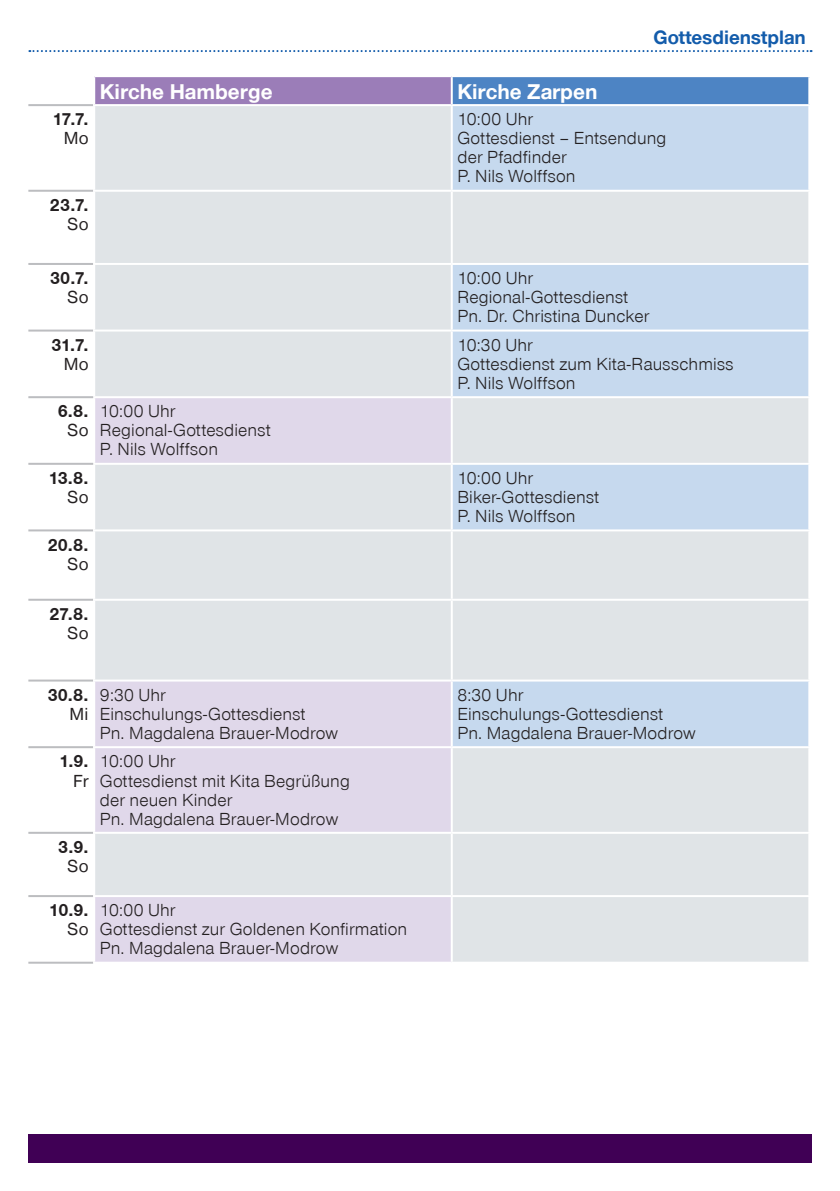
<style>
.page{position:relative;width:840px;height:1191px;background:#fff}
.page>*{position:absolute;margin:0;border:0;box-sizing:border-box;transform-origin:0 0}
.t1{font:700 22px "Nordkirchen Font";color:#fff}
.t2{font:700 20px "Nordkirchen Font";color:#135cab}
.t3{font:18px/19px "Nordkirchen Font";letter-spacing:.01em;color:#231f20}
.t4{font:700 18px "Nordkirchen Font";letter-spacing:-.01em;color:#231f20}
.t5{font:500 18px "Nordkirchen Font";letter-spacing:.015em;color:#231f20}
</style>
<div class="page">
<div style="left:28px;top:1134px;width:783px;height:28px;background:#400055"></div>
<svg style="left:29px;top:50px;width:782px;height:2px"></svg>
<div style="left:94px;top:76px;width:357px;height:29px;background:#9b7db8"></div>
<div style="left:451px;top:76px;width:357px;height:29px;background:#4d84c4"></div>
<div style="left:95px;top:106px;width:712px;height:855px;background:#e0e4e7"></div>
<svg style="left:452px;top:106px;width:355px;height:640px;background:#d2deeb"></svg>
<div style="left:95px;top:398px;width:355px;height:563px;background:#e0dfea"></div>
<hr style="left:94px;top:75px;width:357px;height:2px;background:#fff">
<hr style="left:93px;top:77px;width:2px;height:27px;background:#fff">
<hr style="left:451px;top:75px;width:358px;height:2px;background:#fff">
<hr style="left:450px;top:77px;width:2px;height:27px;background:#fff">
<hr style="left:807px;top:77px;width:2px;height:27px;background:#fff">
<hr style="left:451px;top:104px;width:358px;height:2px;background:#fff">
<hr style="left:451px;top:190px;width:358px;height:2px;background:#fff">
<hr style="left:451px;top:263px;width:358px;height:2px;background:#fff">
<hr style="left:451px;top:329px;width:358px;height:2px;background:#fff">
<hr style="left:93px;top:396px;width:358px;height:2px;background:#fff">
<hr style="left:451px;top:396px;width:358px;height:2px;background:#fff">
<hr style="left:451px;top:463px;width:358px;height:2px;background:#fff">
<hr style="left:451px;top:679px;width:358px;height:2px;background:#fff">
<hr style="left:451px;top:746px;width:358px;height:2px;background:#fff">
<hr style="left:451px;top:832px;width:358px;height:2px;background:#fff">
<hr style="left:451px;top:895px;width:358px;height:2px;background:#fff">
<hr style="left:28px;top:104px;width:65px;height:2px;background:#bcbdc0">
<hr style="left:28px;top:190px;width:65px;height:2px;background:#bcbdc0">
<hr style="left:28px;top:263px;width:65px;height:2px;background:#bcbdc0">
<hr style="left:28px;top:329px;width:65px;height:2px;background:#bcbdc0">
<hr style="left:28px;top:529px;width:65px;height:2px;background:#bcbdc0">
<hr style="left:28px;top:599px;width:65px;height:2px;background:#bcbdc0">
<hr style="left:28px;top:679px;width:65px;height:2px;background:#bcbdc0">
<hr style="left:28px;top:746px;width:65px;height:2px;background:#bcbdc0">
<hr style="left:28px;top:832px;width:65px;height:2px;background:#bcbdc0">
<hr style="left:28px;top:895px;width:65px;height:2px;background:#bcbdc0">
<hr style="left:28px;top:961px;width:65px;height:2px;background:#bcbdc0">
<hr style="left:450px;top:398px;width:2px;height:65px;background:#fff">
<hr style="left:93px;top:104px;width:358px;height:2px;background:#fff">
<hr style="left:93px;top:190px;width:358px;height:2px;background:#fff">
<hr style="left:93px;top:263px;width:358px;height:2px;background:#fff">
<hr style="left:93px;top:329px;width:358px;height:2px;background:#fff">
<hr style="left:93px;top:463px;width:358px;height:2px;background:#fff">
<hr style="left:93px;top:679px;width:358px;height:2px;background:#fff">
<hr style="left:93px;top:746px;width:358px;height:2px;background:#fff">
<hr style="left:93px;top:832px;width:358px;height:2px;background:#fff">
<hr style="left:93px;top:895px;width:358px;height:2px;background:#fff">
<hr style="left:450px;top:106px;width:2px;height:84px;background:#fff">
<hr style="left:450px;top:465px;width:2px;height:64px;background:#fff">
<hr style="left:450px;top:192px;width:2px;height:71px;background:#fff">
<hr style="left:450px;top:331px;width:2px;height:65px;background:#fff">
<hr style="left:450px;top:601px;width:2px;height:78px;background:#fff">
<hr style="left:450px;top:681px;width:2px;height:65px;background:#fff">
<hr style="left:450px;top:748px;width:2px;height:84px;background:#fff">
<hr style="left:450px;top:834px;width:2px;height:61px;background:#fff">
<hr style="left:450px;top:897px;width:2px;height:64px;background:#fff">
<hr style="left:93px;top:529px;width:358px;height:2px;background:#fff">
<hr style="left:93px;top:599px;width:358px;height:2px;background:#fff">
<hr style="left:450px;top:531px;width:2px;height:68px;background:#fff">
<hr style="left:451px;top:599px;width:358px;height:2px;background:#fff">
<hr style="left:28px;top:463px;width:65px;height:2px;background:#bcbdc0">
<hr style="left:450px;top:265px;width:2px;height:64px;background:#fff">
<hr style="left:28px;top:396px;width:65px;height:2px;background:#bcbdc0">
<hr style="left:451px;top:529px;width:358px;height:2px;background:#fff">
<p class="t2" style="left:653px;top:26px;width:154px">Gottesdienstplan</p>
<p class="t4" style="left:53px;top:109px;width:37px">17.7.</p>
<p class="t5" style="left:64px;top:128px;width:26px">Mo</p>
<p class="t4" style="left:50px;top:194px;width:40px">23.7.</p>
<p class="t5" style="left:68px;top:213px;width:22px">So</p>
<p class="t1" style="left:100px;top:79px;width:174px">Kirche Hamberge</p>
<p class="t1" style="left:457px;top:79px;width:141px">Kirche Zarpen</p>
<p class="t3" style="left:457px;top:110px;width:210px">10:00 Uhr<br>Gottesdienst – Entsendung der Pfadfinder<br>P. Nils Wolffson</p>
<p class="t4" style="left:50px;top:267px;width:40px">30.7.</p>
<p class="t5" style="left:68px;top:286px;width:22px">So</p>
<p class="t4" style="left:51px;top:334px;width:39px">31.7.</p>
<p class="t5" style="left:64px;top:353px;width:26px">Mo</p>
<p class="t4" style="left:58px;top:401px;width:32px">6.8.</p>
<p class="t5" style="left:68px;top:420px;width:22px">So</p>
<p class="t4" style="left:48px;top:467px;width:42px">13.8.</p>
<p class="t5" style="left:68px;top:486px;width:22px">So</p>
<p class="t3" style="left:100px;top:402px;width:172px">10:00 Uhr<br>Regional-Gottesdienst<br>P. Nils Wolffson</p>
<p class="t4" style="left:48px;top:534px;width:42px">20.8.</p>
<p class="t5" style="left:68px;top:553px;width:22px">So</p>
<p class="t4" style="left:49px;top:603px;width:41px">27.8.</p>
<p class="t5" style="left:68px;top:622px;width:22px">So</p>
<p class="t3" style="left:457px;top:269px;width:193px">10:00 Uhr<br>Regional-Gottesdienst<br>Pn. Dr. Christina Duncker</p>
<p class="t3" style="left:457px;top:335px;width:277px">10:30 Uhr<br>Gottesdienst zum Kita-Rausschmiss<br>P. Nils Wolffson</p>
<p class="t3" style="left:457px;top:469px;width:143px">10:00 Uhr<br>Biker-Gottesdienst<br>P. Nils Wolffson</p>
<p class="t4" style="left:48px;top:684px;width:42px">30.8.</p>
<p class="t5" style="left:70px;top:703px;width:20px">Mi</p>
<p class="t4" style="left:59px;top:751px;width:31px">1.9.</p>
<p class="t5" style="left:73px;top:770px;width:17px">Fr</p>
<p class="t4" style="left:58px;top:836px;width:32px">3.9.</p>
<p class="t5" style="left:68px;top:855px;width:22px">So</p>
<p class="t4" style="left:49px;top:899px;width:41px">10.9.</p>
<p class="t5" style="left:68px;top:919px;width:22px">So</p>
<p class="t3" style="left:100px;top:685px;width:240px">9:30 Uhr<br>Einschulungs-Gottesdienst<br>Pn. Magdalena Brauer-Modrow</p>
<p class="t3" style="left:457px;top:685px;width:240px">8:30 Uhr<br>Einschulungs-Gottesdienst<br>Pn. Magdalena Brauer-Modrow</p>
<p class="t3" style="left:100px;top:752px;width:251px">10:00 Uhr<br>Gottesdienst mit Kita Begrüßung der neuen Kinder<br>Pn. Magdalena Brauer-Modrow</p>
<p class="t3" style="left:100px;top:901px;width:308px">10:00 Uhr<br>Gottesdienst zur Goldenen Konfirmation<br>Pn. Magdalena Brauer-Modrow</p>
</div>
